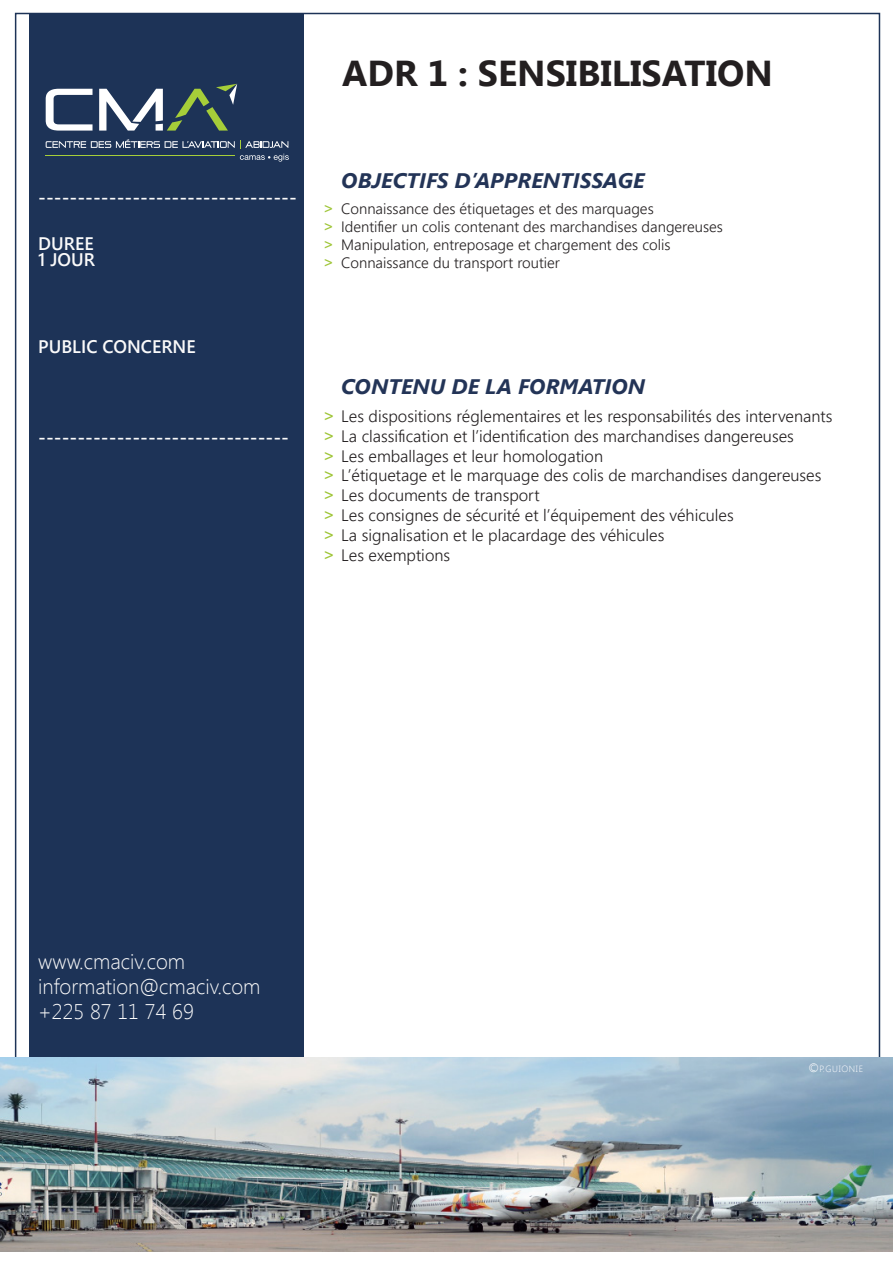
<style>
.page{position:relative;width:893px;height:1263px;background:#fff}
.page>*{position:absolute;margin:0;border:0;box-sizing:border-box;transform-origin:0 0}
.t1{font:700 36px "Segoe UI";color:#231f20}
.t2{font:300 21.15px "Segoe UI";color:#fafafa}
.t3{font:italic 700 21px "Segoe UI";color:#233457}
.t4{font:600 19.65px "Segoe UI";color:#fafafa}
.t5{font:600 18.15px "Segoe UI";color:#fafafa}
.t6{font:300 16.5px "Segoe UI";color:#231f20}
.t7{font:300 15px "Segoe UI";color:#231f20}
.t8{font:300 9px "Segoe UI";letter-spacing:.075em;color:#fff}
.s1{font-weight:400;color:#9ec536}
.s2{font-size:12px}
</style>
<div class="page">
<div style="left:30px;top:13px;width:274px;height:1238px;background:#1d3357"></div>
<svg style="left:46px;top:89px;width:47px;height:42px"></svg>
<hr style="left:45px;top:155px;width:189px;height:1px;background:#a6ce39">
<svg style="left:99px;top:84px;width:138px;height:47px"></svg>
<svg style="left:46px;top:139px;width:243px;height:23px"></svg>
<img style="left:0;top:1058px;width:893px;height:193px">
<p class="t1" style="left:342px;top:48px;width:432px">ADR 1 : SENSIBILISATION</p>
<p class="t4" style="left:38px;top:181px;width:260px">---------------------------------</p>
<p class="t5" style="left:38px;top:229px;width:57px">DUREE</p>
<p class="t5" style="left:38px;top:245px;width:58px">1 JOUR</p>
<p class="t5" style="left:38px;top:332px;width:159px">PUBLIC CONCERNE</p>
<p class="t4" style="left:38px;top:421px;width:252px">--------------------------------</p>
<p class="t3" style="left:341px;top:166px;width:305px">OBJECTIFS D’APPRENTISSAGE</p>
<p class="t7" style="left:324px;top:197px;width:331px"><span class="s1">˃</span> Connaissance des étiquetages et des marquages</p>
<p class="t7" style="left:324px;top:215px;width:400px"><span class="s1">˃</span> Identifier un colis contenant des marchandises dangereuses</p>
<p class="t7" style="left:324px;top:233px;width:348px"><span class="s1">˃</span> Manipulation, entreposage et chargement des colis</p>
<p class="t7" style="left:324px;top:251px;width:237px"><span class="s1">˃</span> Connaissance du transport routier</p>
<p class="t3" style="left:341px;top:371px;width:305px">CONTENU DE LA FORMATION</p>
<p class="t6" style="left:324px;top:403px;width:510px"><span class="s1">˃</span> Les dispositions réglementaires et les responsabilités des intervenants</p>
<p class="t6" style="left:324px;top:423px;width:471px"><span class="s1">˃</span> La classification et l’identification des marchandises dangereuses</p>
<p class="t6" style="left:324px;top:442px;width:280px"><span class="s1">˃</span> Les emballages et leur homologation</p>
<p class="t6" style="left:324px;top:462px;width:499px"><span class="s1">˃</span> L’étiquetage et le marquage des colis de marchandises dangereuses</p>
<p class="t6" style="left:324px;top:482px;width:217px"><span class="s1">˃</span> Les documents de transport</p>
<p class="t6" style="left:324px;top:502px;width:411px"><span class="s1">˃</span> Les consignes de sécurité et l’équipement des véhicules</p>
<p class="t6" style="left:324px;top:522px;width:342px"><span class="s1">˃</span> La signalisation et le placardage des véhicules</p>
<p class="t6" style="left:324px;top:541px;width:127px"><span class="s1">˃</span> Les exemptions</p>
<p class="t2" style="left:38px;top:946px;width:148px">www.cmaciv.com</p>
<p class="t2" style="left:38px;top:972px;width:224px">information@cmaciv.com</p>
<p class="t2" style="left:38px;top:997px;width:157px">+225 87 11 74 69</p>
<p class="t8" style="left:808px;top:1062px;width:56px"><span class="s2">©</span>P.GUIONIE</p>
</div>
